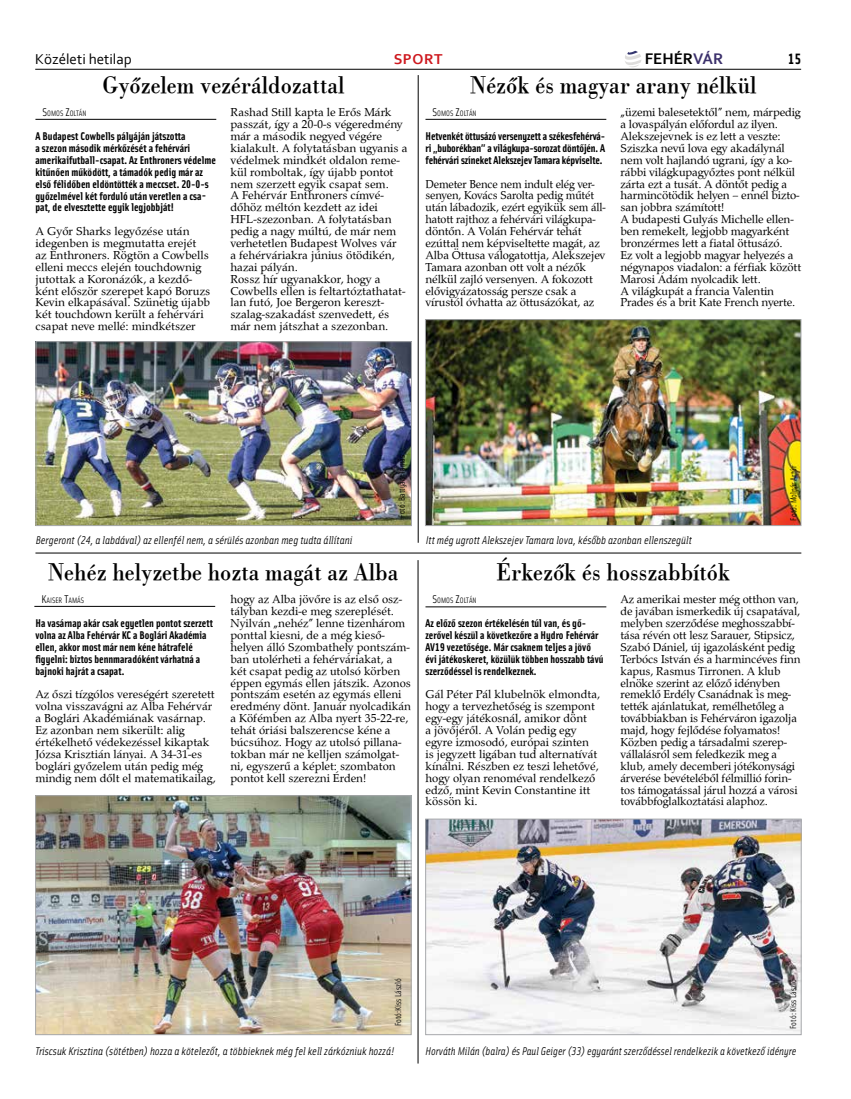
<style>
.page{position:relative;width:851px;height:1099px;background:#fff}
.page>*{position:absolute;margin:0;border:0;box-sizing:border-box;transform-origin:0 0}
.t1{font:25px "Bodoni PFL";color:#000;scale:.9 1}
.t2{font:700 16.12px "Corbel";color:#000}
.t3{font:15px "Corbel";color:#000}
.t4{font:700 15px "Corbel";letter-spacing:.04em;color:#ce181e}
.t5{font:700 15px "Solex";color:#000}
.t6{font:11.88px/11.9px "Palladius";color:#000}
.t7{font:11.88px/11.9px "Palladius";color:#000;scale:.96 1}
.t8{font:700 11.25px/11.9px "Solex";color:#000}
.t9{font:italic 11.25px "Solex";color:#000}
.t10{font:8.75px "Solex";color:#000}
.t11{font:7.88px "Solex";color:#000}
.s1{color:#3c316c}
.s2{font-size:11.25px}
</style>
<div class="page">
<hr style="left:35px;top:69px;width:766px;height:1px;background:#000">
<svg style="left:625px;top:51px;width:16px;height:16px"></svg>
<hr style="left:35px;top:553px;width:766px;height:1px;background:#000">
<hr style="left:34px;top:606px;width:181px;height:1px;background:#000">
<hr style="left:425px;top:606px;width:181px;height:1px;background:#000">
<img style="left:37px;top:797px;width:372px;height:235px">
<div style="left:35px;top:795px;width:376px;height:239px;border:1px solid #a7a9ac"></div>
<img style="left:427px;top:821px;width:372px;height:211px">
<div style="left:425px;top:819px;width:376px;height:215px;border:1px solid #a7a9ac"></div>
<hr style="left:35px;top:119px;width:181px;height:1px;background:#000">
<hr style="left:425px;top:119px;width:181px;height:1px;background:#000">
<img style="left:38px;top:343px;width:371px;height:180px">
<div style="left:36px;top:341px;width:375px;height:184px;border:1px solid #a7a9ac"></div>
<img style="left:427px;top:321px;width:372px;height:202px">
<div style="left:425px;top:319px;width:376px;height:206px;border:1px solid #a7a9ac"></div>
<hr style="left:418px;top:75px;width:1px;height:467px;background:#000">
<hr style="left:418px;top:560px;width:1px;height:503px;background:#000">
<h2 class="t2" style="left:644px;top:48px;width:78px">FEHÉR<span class="s1">VÁR</span></h2>
<p class="t3" style="left:35px;top:49px;width:98px">Közéleti hetilap</p>
<p class="t4" style="left:393px;top:49px;width:50px">SPORT</p>
<p class="t5" style="left:788px;top:49px;width:14px">15</p>
<h1 class="t1" style="left:102px;top:67px;width:271px">Győzelem vezéráldozattal</h1>
<h1 class="t1" style="left:470px;top:67px;width:319px">Nézők és magyar arany nélkül</h1>
<p class="t6" style="left:230px;top:106px;width:178px">Rashad Still kapta le Erős Márk passzát, így a 20-0-s végeredmény már a második negyed végére kialakult. A folytatásban ugyanis a védelmek mindkét oldalon reme&shy;kül romboltak, így újabb pontot nem szerzett egyik csapat sem.<br>A Fehérvár Enthroners címvé&shy;dőhöz méltón kezdett az idei<br>HFL-szezonban. A folytatásban pedig a nagy múltú, de már nem verhetetlen Budapest Wolves vár<br>a fehérváriakra június ötödikén, hazai pályán.<br>Rossz hír ugyanakkor, hogy a<br>Cowbells ellen is feltartóztathatat&shy;lan futó, Joe Bergeron kereszt&shy;szalag-szakadást szenvedett, és már nem játszhat a szezonban.</p>
<p class="t6" style="left:620px;top:106px;width:182px">„üzemi balesetektől” nem, márpedig a lovaspályán előfordul az ilyen.<br>Alekszejevnek is ez lett a veszte:<br>Sziszka nevű lova egy akadálynál nem volt hajlandó ugrani, így a ko&shy;rábbi világkupagyőztes pont nélkül zárta ezt a tusát. A döntőt pedig a harmincötödik helyen – ennél bizto&shy;san jobbra számított!<br>A budapesti Gulyás Michelle ellen&shy;ben remekelt, legjobb magyarként bronzérmes lett a fiatal öttusázó.<br>Ez volt a legjobb magyar helyezés a négynapos viadalon: a férfiak között Marosi Ádám nyolcadik lett.<br>A világkupát a francia Valentin Prades és a brit Kate French nyerte.</p>
<p class="t11" style="left:43px;top:109px;width:46px"><span class="s2">S</span>OMOS <span class="s2">Z</span>OLTÁN</p>
<p class="t11" style="left:432px;top:109px;width:46px"><span class="s2">S</span>OMOS <span class="s2">Z</span>OLTÁN</p>
<p class="t8" style="left:35px;top:130px;width:182px">A Budapest Cowbells pályáján játszotta<br>a szezon második mérkőzését a fehérvári amerikaifutball-csapat. Az Enthroners védelme kitűnően működött, a támadók pedig már az első félidőben eldöntötték a meccset. 20-0-s győzelmével két forduló után veretlen a csa&shy;pat, de elvesztette egyik legjobbját!</p>
<p class="t6" style="left:35px;top:225px;width:176px">A Győr Sharks legyőzése után idegenben is megmutatta erejét az Enthroners. Rögtön a Cowbells elleni meccs elején touchdownig jutottak a Koronázók, a kezdő&shy;ként először szerepet kapó Boruzs<br>Kevin elkapásával. Szünetig újabb két touchdown került a fehérvári csapat neve mellé: mindkétszer</p>
<p class="t8" style="left:425px;top:130px;width:181px;text-align:justify">Hetvenkét öttusázó versenyzett a székesfehérvá&shy;ri „buborékban” a világkupa-sorozat döntőjén. A fehérvári színeket Alekszejev Tamara képviselte.</p>
<p class="t7" style="left:425px;top:178px;width:189px">Demeter Bence nem indult elég ver&shy;senyen, Kovács Sarolta pedig műtét után lábadozik, ezért egyikük sem áll&shy;hatott rajthoz a fehérvári világkupa&shy;döntőn. A Volán Fehérvár tehát ezúttal nem képviseltette magát, az Alba Öttusa válogatottja, Alekszejev Tamara azonban ott volt a nézők nélkül zajló versenyen. A fokozott elővigyázatosság persze csak a vírustól óvhatta az öttusázókat, az</p>
<p class="t10" style="left:396px;top:518px;width:64px;rotate:-90deg">Fotó: Battyáni Tamás</p>
<p class="t10" style="left:787px;top:520px;width:57px;rotate:-90deg">Fotó: Molnár Artúr</p>
<p class="t9" style="left:36px;top:533px;width:318px">Bergeront (24, a labdával) az ellenfél nem, a sérülés azonban meg tudta állítani</p>
<p class="t9" style="left:426px;top:533px;width:267px">Itt még ugrott Alekszejev Tamara lova, később azonban ellenszegült</p>
<h1 class="t1" style="left:48px;top:554px;width:390px">Nehéz helyzetbe hozta magát az Alba</h1>
<h1 class="t1" style="left:496px;top:554px;width:261px">Érkezők és hosszabbítók</h1>
<p class="t6" style="left:230px;top:593px;width:182px">hogy az Alba jövőre is az első osz&shy;tályban kezdi-e meg szereplését.<br>Nyilván „nehéz” lenne tizenhárom ponttal kiesni, de a még kieső&shy;helyen álló Szombathely pontszám&shy;ban utolérheti a fehérváriakat, a két csapat pedig az utolsó körben éppen egymás ellen játszik. Azonos pontszám esetén az egymás elleni eredmény dönt. Január nyolcadikán a Köfémben az Alba nyert 35-22-re, tehát óriási balszerencse kéne a búcsúhoz. Hogy az utolsó pillana&shy;tokban már ne kelljen számolgat&shy;ni, egyszerű a képlet: szombaton pontot kell szerezni Érden!</p>
<p class="t6" style="left:620px;top:593px;width:182px">Az amerikai mester még otthon van, de javában ismerkedik új csapatával, melyben szerződése meghosszabbí&shy;tása révén ott lesz Sarauer, Stipsicz, Szabó Dániel, új igazolásként pedig Terbócs István és a harmincéves finn kapus, Rasmus Tirronen. A klub elnöke szerint az előző idényben remeklő Erdély Csanádnak is meg&shy;tették ajánlatukat, remélhetőleg a továbbiakban is Fehérváron igazolja majd, hogy fejlődése folyamatos!<br>Közben pedig a társadalmi szerep&shy;vállalásról sem feledkezik meg a klub, amely decemberi jótékonysági árverése bevételéből félmillió forin&shy;tos támogatással járul hozzá a városi továbbfoglalkoztatási alaphoz.</p>
<p class="t11" style="left:41px;top:595px;width:44px"><span class="s2">K</span>AISER <span class="s2">T</span>AMÁS</p>
<p class="t11" style="left:432px;top:595px;width:46px"><span class="s2">S</span>OMOS <span class="s2">Z</span>OLTÁN</p>
<p class="t8" style="left:35px;top:617px;width:179px">Ha vasárnap akár csak egyetlen pontot szerzett volna az Alba Fehérvár KC a Boglári Akadémia ellen, akkor most már nem kéne hátrafelé figyelni: biztos bennmaradóként várhatná a bajnoki hajrát a csapat.</p>
<p class="t6" style="left:35px;top:688px;width:182px">Az őszi tízgólos vereségért szeretett volna visszavágni az Alba Fehérvár a Boglári Akadémiának vasárnap.<br>Ez azonban nem sikerült: alig értékelhető védekezéssel kikaptak Józsa Krisztián lányai. A 34-31-es boglári győzelem után pedig még mindig nem dőlt el matematikailag,</p>
<p class="t8" style="left:425px;top:617px;width:179px">Az előző szezon értékelésén túl van, és gő&shy;zerővel készül a következőre a Hydro Fehérvár AV19 vezetősége. Már csaknem teljes a jövő évi játékoskeret, közülük többen hosszabb távú szerződéssel is rendelkeznek.</p>
<p class="t6" style="left:425px;top:688px;width:176px">Gál Péter Pál klubelnök elmondta, hogy a tervezhetőség is szempont egy-egy játékosnál, amikor dönt<br>a jövőjéről. A Volán pedig egy egyre izmosodó, európai szinten is jegyzett ligában tud alternatívát kínálni. Részben ez teszi lehetővé, hogy olyan renoméval rendelkező edző, mint Kevin Constantine itt kössön ki.</p>
<p class="t10" style="left:392px;top:1026px;width:49px;rotate:-90deg">Fotó:Kiss László</p>
<p class="t10" style="left:787px;top:1028px;width:51px;rotate:-90deg">Fotó: Kiss László</p>
<p class="t9" style="left:35px;top:1043px;width:360px">Triscsuk Krisztina (sötétben) hozza a kötelezőt, a többieknek még fel kell zárkózniuk hozzá!</p>
<p class="t9" style="left:425px;top:1043px;width:372px">Horváth Milán (balra) és Paul Geiger (33) egyaránt szerződéssel rendelkezik a következő idényre</p>
</div>
